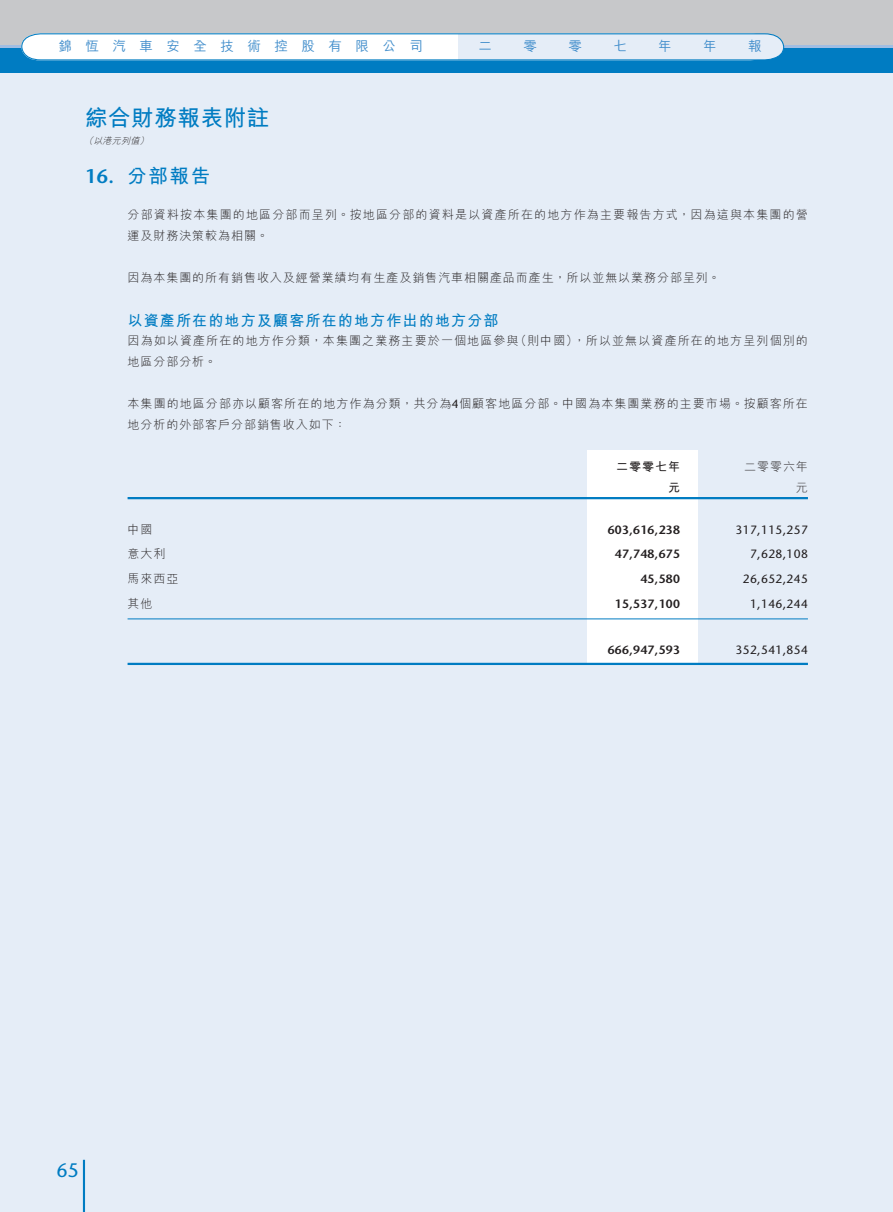
<style>
.page{position:relative;width:893px;height:1212px;background:#fff}
.page>*{position:absolute;margin:0;border:0;box-sizing:border-box;transform-origin:0 0}
.t1{font:22.5px "M Hei HK Bold B5 pc H";letter-spacing:.03em;color:#007cc2}
.t2{font:19.5px "M Hei HK Bold B5 pc H";color:#007cc2}
.t3{font:500 19.5px "Stone Sans Std";color:#007cc2}
.t4{font:15px "M Hei HK Bold B5 pc H";letter-spacing:.08em;color:#007cc2}
.t5{font:13.5px "M Hei HK Medium B5 pc H";letter-spacing:1em;color:#408dcb}
.t6{font:12px/21px "M Hei HK Light B5 pc H";letter-spacing:.09em;color:#231f20}
.t7{font:500 12px "Stone Sans Std";letter-spacing:.03em;color:#231f20}
.t8{font:600 12px "Stone Sans Std";letter-spacing:.03em;color:#231f20}
.t9{font:12px "M Hei HK Bold B5 pc H";letter-spacing:.08em;color:#231f20}
.t10{font:italic 9px "M Hei HK Light B5 pc H";color:#231f20}
.s1{font-family:"Stone Sans Std";font-weight:600}
.s2{font-family:"Stone Sans Std";font-weight:500}
</style>
<div class="page">
<div style="left:0;top:65px;width:893px;height:1147px;background:#e5edf7"></div>
<hr style="left:83px;top:1160px;width:2px;height:52px;background:#007cc2">
<div style="left:0;top:0;width:893px;height:57px;background:#c7c8ca"></div>
<div style="left:0;top:45px;width:893px;height:27px;background:#007cc2"></div>
<hr style="left:0;top:45px;width:893px;height:3px;background:#a0bde2">
<svg style="left:21px;top:33px;width:764px;height:28px;background:#dcebf5"></svg>
<div style="left:587px;top:451px;width:110px;height:212px;background:#fff"></div>
<hr style="left:128px;top:497px;width:680px;height:2px;background:#007cc2">
<hr style="left:128px;top:618px;width:680px;height:1px;background:#007cc2">
<hr style="left:128px;top:663px;width:680px;height:2px;background:#007cc2">
<p class="t5" style="left:59px;top:41px;width:366px">錦恆汽車安全技術控股有限公司</p>
<p class="t5" style="left:478px;top:41px;width:15px">二</p>
<p class="t5" style="left:523px;top:41px;width:15px">零</p>
<p class="t5" style="left:568px;top:41px;width:15px">零</p>
<p class="t5" style="left:613px;top:41px;width:15px">七</p>
<p class="t5" style="left:658px;top:41px;width:15px">年</p>
<p class="t5" style="left:703px;top:41px;width:15px">年</p>
<p class="t5" style="left:748px;top:41px;width:15px">報</p>
<h1 class="t1" style="left:85px;top:110px;width:186px">綜合財務報表附註</h1>
<p class="t10" style="left:84px;top:138px;width:68px">（以港元列值）</p>
<h2 class="t2" style="left:85px;top:169px;width:127px"><span class="s1">16.</span> 分部報告</h2>
<p class="t6" style="left:128px;top:205px;width:682px">分部資料按本集團的地區分部而呈列。按地區分部的資料是以資產所在的地方作為主要報告方式，因為這與本集團的營運及財務決策較為相關。</p>
<p class="t6" style="left:128px;top:268px;width:594px">因為本集團的所有銷售收入及經營業績均有生產及銷售汽車相關產品而產生，所以並無以業務分部呈列。</p>
<p class="t4" style="left:128px;top:315px;width:372px">以資產所在的地方及顧客所在的地方作出的地方分部</p>
<p class="t6" style="left:128px;top:331px;width:682px">因為如以資產所在的地方作分類，本集團之業務主要於一個地區參與（則中國），所以並無以資產所在的地方呈列個別的地區分部分析。</p>
<p class="t6" style="left:128px;top:394px;width:682px">本集團的地區分部亦以顧客所在的地方作為分類，共分為<span class="s2">4</span>個顧客地區分部。中國為本集團業務的主要市場。按顧客所在地分析的外部客戶分部銷售收入如下：</p>
<p class="t9" style="left:616px;top:462px;width:65px">二零零七年</p>
<p class="t6" style="left:744px;top:457px;width:65px">二零零六年</p>
<p class="t9" style="left:668px;top:483px;width:13px">元</p>
<p class="t6" style="left:796px;top:478px;width:13px">元</p>
<p class="t6" style="left:128px;top:520px;width:26px">中國</p>
<p class="t8" style="left:608px;top:525px;width:74px">603,616,238</p>
<p class="t7" style="left:736px;top:525px;width:74px">317,115,257</p>
<p class="t6" style="left:128px;top:545px;width:39px">意大利</p>
<p class="t8" style="left:615px;top:549px;width:67px">47,748,675</p>
<p class="t7" style="left:750px;top:549px;width:59px">7,628,108</p>
<p class="t6" style="left:128px;top:570px;width:52px">馬來西亞</p>
<p class="t8" style="left:640px;top:574px;width:41px">45,580</p>
<p class="t7" style="left:743px;top:574px;width:67px">26,652,245</p>
<p class="t6" style="left:128px;top:594px;width:26px">其他</p>
<p class="t8" style="left:615px;top:599px;width:67px">15,537,100</p>
<p class="t7" style="left:750px;top:599px;width:59px">1,146,244</p>
<p class="t8" style="left:608px;top:645px;width:74px">666,947,593</p>
<p class="t7" style="left:736px;top:645px;width:74px">352,541,854</p>
<h2 class="t3" style="left:56px;top:1163px;width:24px">65</h2>
</div>
